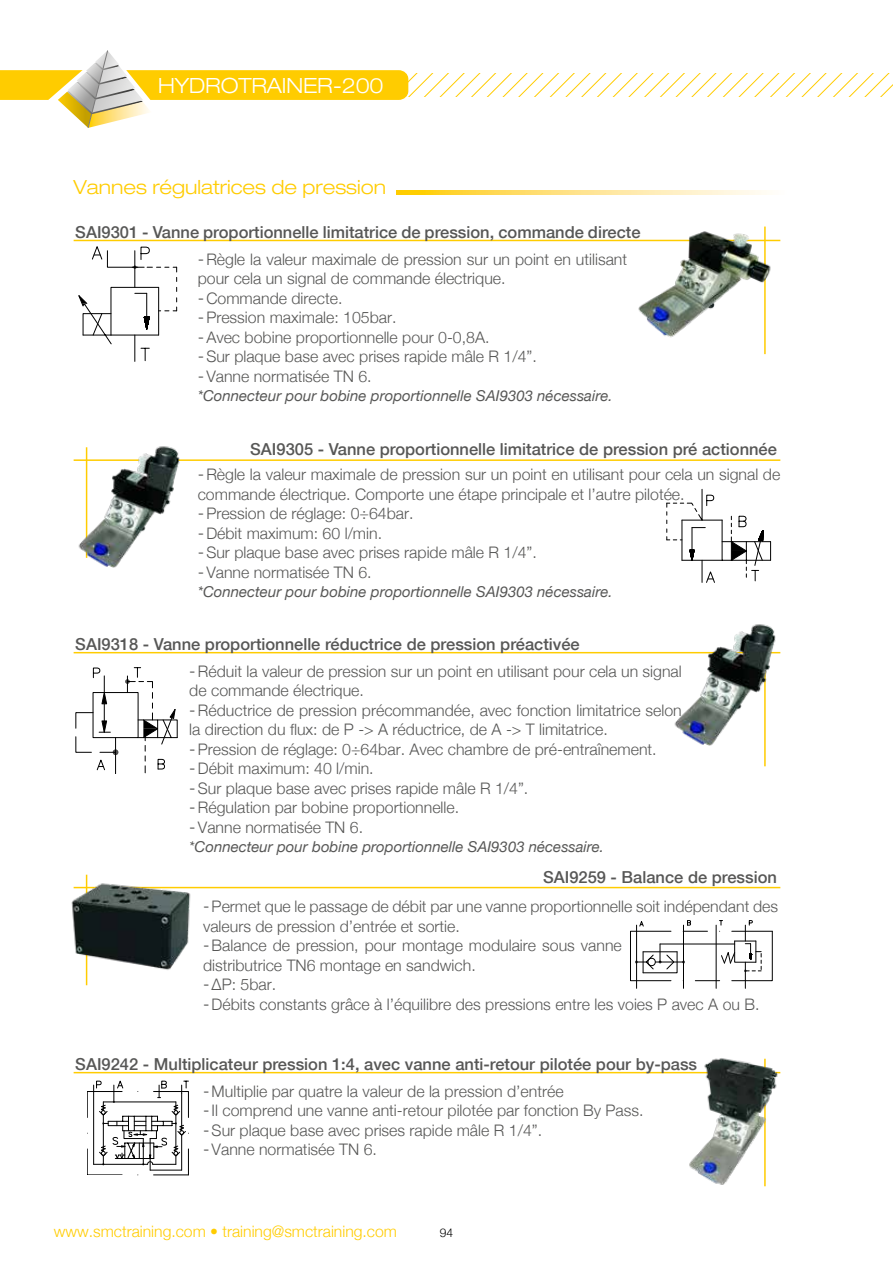
<style>
.page{position:relative;width:893px;height:1263px;background:#fff}
.page>*{position:absolute;margin:0;border:0;box-sizing:border-box;transform-origin:0 0}
.t1{font:300 expanded 21px "Helvetica Neue";letter-spacing:-.005em;color:#fff}
.t2{font:300 expanded 19.5px "Helvetica Neue";color:#fc0}
.t3{font:500 16.5px "Helvetica Neue";color:#575756}
.t4{font:300 15.9px/19.5px "Helvetica Neue";color:#575756}
.t5{font:300 15.75px "Helvetica Neue";color:#fc0}
.t6{font:italic 15px "Helvetica Neue";color:#575756}
.t7{font:300 12px "Helvetica Neue";color:#000}
.s1{font-size:17.4px}
</style>
<div class="page">
<svg style="left:87px;top:1081px;width:102px;height:94px"></svg>
<div style="left:630px;top:931px;width:41px;height:50px;border:1px solid #000"></div>
<svg style="left:635px;top:920px;width:137px;height:68px"></svg>
<hr style="left:115px;top:738px;width:1px;height:36px;background:#000">
<svg style="left:76px;top:668px;width:42px;height:102px"></svg>
<svg style="left:125px;top:667px;width:52px;height:106px"></svg>
<svg style="left:667px;top:489px;width:104px;height:94px"></svg>
<svg style="left:78px;top:246px;width:99px;height:116px"></svg>
<hr style="left:764px;top:227px;width:2px;height:127px;background:#fc0">
<hr style="left:74px;top:240px;width:706px;height:1px;background:#fc0">
<hr style="left:74px;top:459px;width:706px;height:2px;background:#fc0">
<hr style="left:764px;top:639px;width:2px;height:127px;background:#fc0">
<hr style="left:74px;top:652px;width:706px;height:1px;background:#fc0">
<hr style="left:74px;top:887px;width:706px;height:1px;background:#fc0">
<hr style="left:86px;top:875px;width:1px;height:110px;background:#fc0">
<hr style="left:74px;top:1072px;width:706px;height:1px;background:#fc0">
<img style="left:635px;top:226px;width:143px;height:118px">
<img style="left:73px;top:446px;width:116px;height:122px">
<img style="left:665px;top:624px;width:116px;height:122px">
<img style="left:71px;top:880px;width:127px;height:98px">
<img style="left:686px;top:1058px;width:95px;height:129px">
<svg style="left:397px;top:190px;width:370px;height:4px"></svg>
<svg style="left:0;top:50px;width:893px;height:78px"></svg>
<h1 class="t1" style="left:158px;top:73px;width:227px">HYDROTRAINER-200</h1>
<p class="t2" style="left:74px;top:176px;width:314px">Vannes régulatrices de pression</p>
<p class="t3" style="left:75px;top:222px;width:567px">SAI9301 - Vanne proportionnelle limitatrice de pression, commande directe</p>
<p class="t4" style="left:198px;top:249px;width:431px"><span class="s1">-</span>Règle la valeur maximale de pression sur un point en utilisant pour cela un signal de commande électrique.<br><span class="s1">-</span>Commande directe.<br><span class="s1">-</span>Pression maximale: 105bar.<br><span class="s1">-</span>Avec bobine proportionnelle pour 0-0,8A.<br><span class="s1">-</span>Sur plaque base avec prises rapide mâle R 1/4”.<br><span class="s1">-</span>Vanne normatisée TN 6.</p>
<p class="t6" style="left:198px;top:387px;width:416px">*Connecteur pour bobine proportionnelle SAI9303 nécessaire.</p>
<p class="t3" style="left:250px;top:439px;width:528px">SAI9305 - Vanne proportionnelle limitatrice de pression pré actionnée</p>
<p class="t4" style="left:198px;top:465px;width:584px"><span class="s1">-</span>Règle la valeur maximale de pression sur un point en utilisant pour cela un signal de commande électrique. Comporte une étape principale et l’autre pilotée.<br><span class="s1">-</span>Pression de réglage: 0÷64bar.<br><span class="s1">-</span>Débit maximum: 60 l/min.<br><span class="s1">-</span>Sur plaque base avec prises rapide mâle R 1/4”.<br><span class="s1">-</span>Vanne normatisée TN 6.</p>
<p class="t6" style="left:198px;top:583px;width:416px">*Connecteur pour bobine proportionnelle SAI9303 nécessaire.</p>
<p class="t3" style="left:75px;top:634px;width:506px">SAI9318 - Vanne proportionnelle réductrice de pression préactivée</p>
<p class="t4" style="left:189px;top:661px;width:494px"><span class="s1">-</span>Réduit la valeur de pression sur un point en utilisant pour cela un signal de commande électrique.<br><span class="s1">-</span>Réductrice de pression précommandée, avec fonction limitatrice selon la direction du flux: de P -&gt; A réductrice, de A -&gt; T limitatrice.<br><span class="s1">-</span>Pression de réglage: 0÷64bar. Avec chambre de pré-entraînement. <span class="s1">-</span>Débit maximum: 40 l/min.<br><span class="s1">-</span>Sur plaque base avec prises rapide mâle R 1/4”.<br><span class="s1">-</span>Régulation par bobine proportionnelle.<br><span class="s1">-</span>Vanne normatisée TN 6.</p>
<p class="t6" style="left:189px;top:838px;width:416px">*Connecteur pour bobine proportionnelle SAI9303 nécessaire.</p>
<p class="t3" style="left:543px;top:867px;width:235px">SAI9259 - Balance de pression</p>
<p class="t4" style="left:203px;top:896px;width:577px"><span class="s1">-</span>Permet que le passage de débit par une vanne proportionnelle soit indépendant des valeurs de pression d’entrée et sortie.<br><span class="s1">-</span>Balance de pression, pour montage modulaire sous vanne<br>distributrice TN6 montage en sandwich.<br><span class="s1">-</span>∆P: 5bar.<br><span class="s1">-</span>Débits constants grâce à l’équilibre des pressions entre les voies P avec A ou B.</p>
<p class="t3" style="left:75px;top:1054px;width:623px">SAI9242 - Multiplicateur pression 1:4, avec vanne anti-retour pilotée pour by-pass</p>
<p class="t4" style="left:203px;top:1081px;width:442px"><span class="s1">-</span>Multiplie par quatre la valeur de la pression d’entrée<br><span class="s1">-</span>Il comprend une vanne anti-retour pilotée par fonction By Pass. <span class="s1">-</span>Sur plaque base avec prises rapide mâle R 1/4”.<br><span class="s1">-</span>Vanne normatisée TN 6.</p>
<p class="t5" style="left:54px;top:1221px;width:345px">www.smctraining.com • training@smctraining.com</p>
<p class="t7" style="left:440px;top:1225px;width:15px">94</p>
</div>
